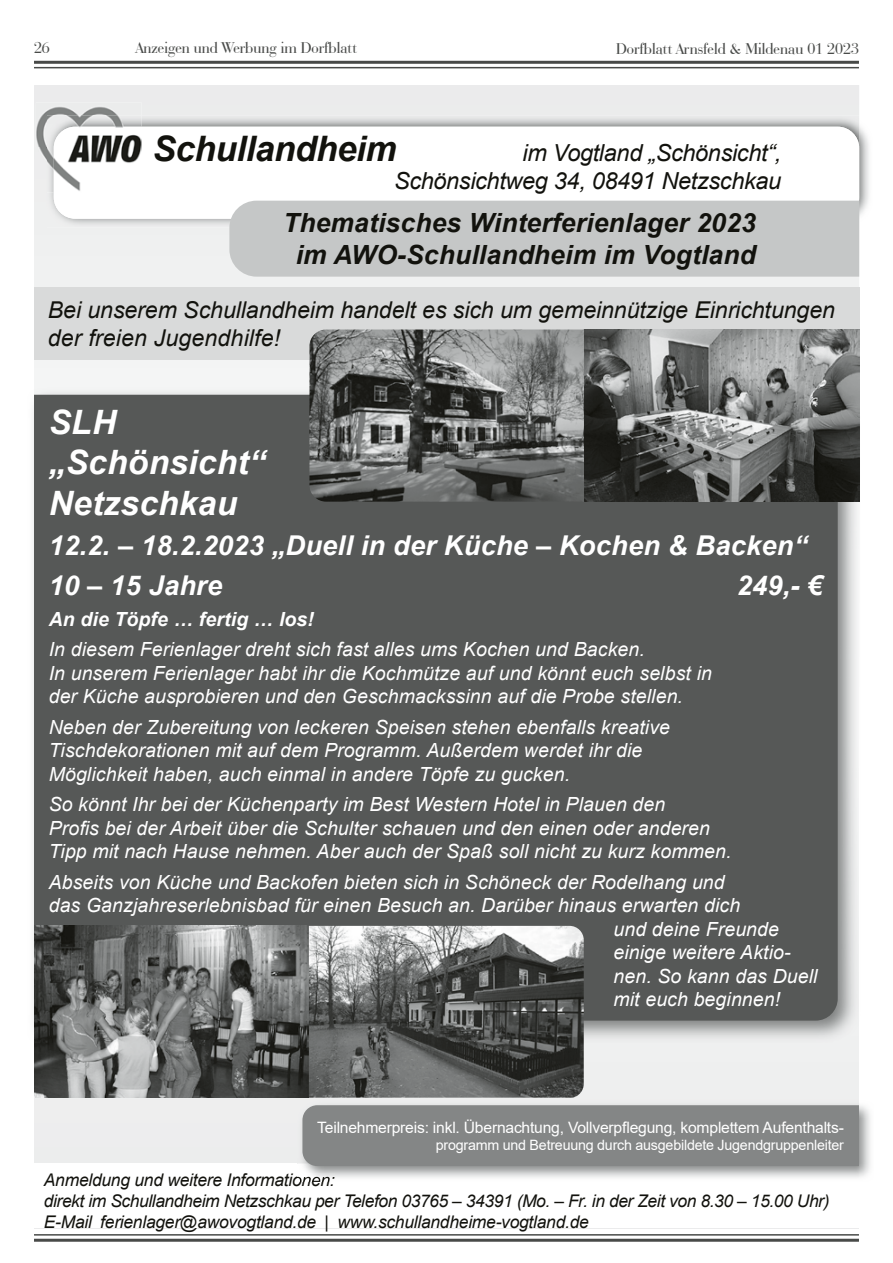
<style>
.page{position:relative;width:893px;height:1263px;background:#fff}
.page>*{position:absolute;margin:0;border:0;box-sizing:border-box;transform-origin:0 0}
.t1{font:italic 700 35.1px "Arial";letter-spacing:-.015em;color:#12120d}
.t2{font:italic 700 33.6px/40.3px "Arial";letter-spacing:.005em;color:#fff}
.t3{font:italic 700 27.3px/40px "Arial";letter-spacing:.005em;color:#fff}
.t4{font:italic 700 26.4px/31.8px "Arial";letter-spacing:.005em;color:#12120d;text-align:center}
.t5{font:italic 23.55px/28.2px "Arial";letter-spacing:-.015em;color:#12120d;text-align:right}
.t6{font:italic 23.25px/27.8px "Arial";letter-spacing:-.005em;color:#12120d}
.t7{font:italic 19.5px/23.4px "Arial";letter-spacing:.005em;color:#fff}
.t8{font:italic 700 19.5px "Arial";letter-spacing:.005em;color:#fff}
.t9{font:italic 17.4px/20.9px "Arial";letter-spacing:-.015em;color:#12120d}
.t10{font:16.5px "Bauer Bodoni BT";color:#484a48}
.t11{font:15.75px "Arial";letter-spacing:-.015em;color:#fff}
.t12{font:14.25px "Arial";letter-spacing:-.015em;color:#fff}
</style>
<div class="page">
<hr style="left:34px;top:1239px;width:825px;height:3px;background:#484a48">
<hr style="left:34px;top:61px;width:825px;height:3px;background:#484a48">
<hr style="left:34px;top:1234px;width:825px;height:1px;background:#484a48">
<hr style="left:34px;top:67px;width:825px;height:1px;background:#484a48">
<div style="left:34px;top:1043px;width:825px;height:186px;background:#eee"></div>
<div style="left:34px;top:85px;width:825px;height:303px;background:#eeefef"></div>
<div style="left:34px;top:1163px;width:825px;height:65px;background:#fff"></div>
<div style="left:34px;top:287px;width:825px;height:73px;background:#d9dada"></div>
<img style="left:47px;top:115px;width:822px;height:112px">
<div style="left:54px;top:127px;width:805px;height:92px;background:#fff;border-radius:21px"></div>
<img style="left:36px;top:102px;width:105px;height:45px">
<img style="left:36px;top:147px;width:11px;height:46px">
<img style="left:47px;top:115px;width:94px;height:78px">
<img style="left:54px;top:127px;width:87px;height:66px">
<div style="left:229px;top:201px;width:630px;height:76px;background:#c5c7c7"></div>
<img style="left:33px;top:409px;width:1px;height:614px">
<img style="left:859px;top:388px;width:1px;height:97px">
<img style="left:859px;top:485px;width:1px;height:17px">
<div style="left:34px;top:395px;width:804px;height:625px;background:#565857"></div>
<img style="left:297px;top:1101px;width:573px;height:77px">
<img style="left:297px;top:1173px;width:38px;height:8px">
<div style="left:302px;top:1105px;width:557px;height:61px;background:#848686"></div>
<img style="left:309px;top:329px;width:550px;height:173px">
<img style="left:34px;top:926px;width:550px;height:172px">
<p class="t10" style="left:34px;top:38px;width:17px">26</p>
<p class="t10" style="left:136px;top:38px;width:223px">Anzeigen und Werbung im Dorfblatt</p>
<p class="t10" style="left:616px;top:39px;width:244px">Dorfblatt Arnsfeld &amp; Mildenau 01 2023</p>
<h1 class="t1" style="left:153px;top:125px;width:245px">Schullandheim</h1>
<p class="t5" style="left:394px;top:139px;width:389px">im Vogtland „Schönsicht“,<br>Schönsichtweg 34, 08491 Netzschkau</p>
<h3 class="t4" style="left:283px;top:208px;width:474px">Thematisches Winterferienlager 2023 im AWO-Schullandheim im Vogtland</h3>
<p class="t6" style="left:48px;top:296px;width:789px">Bei unserem Schullandheim handelt es sich um gemeinnützige Einrichtungen der freien Jugendhilfe!</p>
<h2 class="t2" style="left:49px;top:403px;width:218px">SLH „Schönsicht“<br>Netzschkau</h2>
<h3 class="t3" style="left:49px;top:526px;width:760px">12.2. – 18.2.2023 „Duell in der Küche – Kochen &amp; Backen“<br>10 – 15 Jahre</h3>
<h3 class="t3" style="left:737px;top:566px;width:87px">249,- €</h3>
<p class="t8" style="left:49px;top:606px;width:267px">An die Töpfe … fertig … los!</p>
<p class="t7" style="left:49px;top:638px;width:665px">In diesem Ferienlager dreht sich fast alles ums Kochen und Backen.<br>In unserem Ferienlager habt ihr die Kochmütze auf und könnt euch selbst in der Küche ausprobieren und den Geschmackssinn auf die Probe stellen.</p>
<p class="t7" style="left:49px;top:715px;width:623px">Neben der Zubereitung von leckeren Speisen stehen ebenfalls kreative<br>Tischdekorationen mit auf dem Programm. Außerdem werdet ihr die<br>Möglichkeit haben, auch einmal in andere Töpfe zu gucken.</p>
<p class="t7" style="left:49px;top:793px;width:684px">So könnt Ihr bei der Küchenparty im Best Western Hotel in Plauen den<br>Profis bei der Arbeit über die Schulter schauen und den einen oder anderen<br>Tipp mit nach Hause nehmen. Aber auch der Spaß soll nicht zu kurz kommen.</p>
<p class="t7" style="left:49px;top:871px;width:678px">Abseits von Küche und Backofen bieten sich in Schöneck der Rodelhang und</p>
<p class="t7" style="left:49px;top:894px;width:693px">das Ganzjahreserlebnisbad für einen Besuch an. Darüber hinaus erwarten dich</p>
<p class="t7" style="left:613px;top:917px;width:167px">und deine Freunde</p>
<p class="t7" style="left:613px;top:941px;width:179px">einige weitere Aktio-</p>
<p class="t7" style="left:613px;top:964px;width:206px">nen. So kann das Duell</p>
<p class="t7" style="left:613px;top:988px;width:168px">mit euch beginnen!</p>
<p class="t11" style="left:317px;top:1116px;width:528px">Teilnehmerpreis: inkl. Übernachtung, Vollverpflegung, komplettem Aufenthalts-</p>
<p class="t12" style="left:436px;top:1135px;width:410px">programm und Betreuung durch ausgebildete Jugendgruppenleiter</p>
<p class="t9" style="left:44px;top:1170px;width:787px">Anmeldung und weitere Informationen:<br>direkt im Schullandheim Netzschkau per Telefon 03765 – 34391 (Mo. – Fr. in der Zeit von 8.30 – 15.00 Uhr)<br>E-Mail ferienlager@awovogtland.de | www.schullandheime-vogtland.de</p>
</div>
